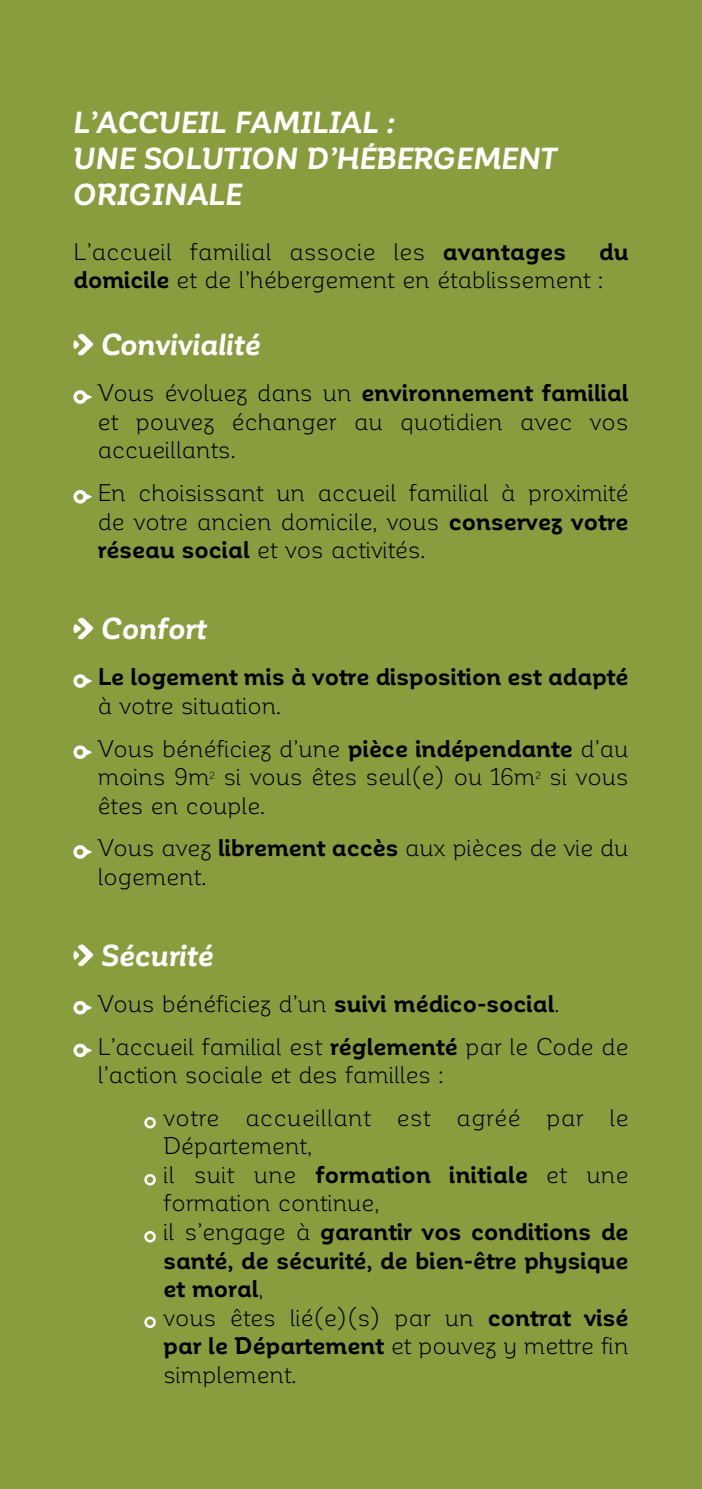
<style>
.page{position:relative;width:702px;height:1489px;background:#fff}
.page>*{position:absolute;margin:0;border:0;box-sizing:border-box;transform-origin:0 0}
.t1{font:italic 700 30px/36px "Corporative Alt";letter-spacing:.01em;color:#fff}
.t2{font:23.75px/28.5px "Corporative Alt";color:#000}
.t3{font:700 23.75px/28.5px "Corporative Alt";color:#000}
.t4{font:23.75px/42.8px "Corporative Alt";letter-spacing:.02em;color:#000}
.t5{font:10.25px "Corporative Alt";color:#000}
.s1{font-weight:700}
.s2{font-weight:400}
</style>
<div class="page">
<div style="left:0;top:0;width:702px;height:1488px;background:#899d3f"></div>
<svg style="left:73px;top:333px;width:20px;height:22px"></svg>
<svg style="left:73px;top:390px;width:19px;height:14px"></svg>
<svg style="left:73px;top:490px;width:19px;height:13px"></svg>
<svg style="left:73px;top:617px;width:20px;height:22px"></svg>
<svg style="left:73px;top:674px;width:19px;height:13px"></svg>
<svg style="left:73px;top:745px;width:19px;height:14px"></svg>
<svg style="left:73px;top:845px;width:19px;height:13px"></svg>
<svg style="left:73px;top:944px;width:20px;height:22px"></svg>
<svg style="left:73px;top:1001px;width:19px;height:13px"></svg>
<svg style="left:73px;top:1043px;width:19px;height:14px"></svg>
<div style="left:144px;top:1116px;width:12px;height:12px;border:2px solid #fff;border-radius:50%"></div>
<div style="left:144px;top:1173px;width:12px;height:12px;border:2px solid #fff;border-radius:50%"></div>
<div style="left:144px;top:1230px;width:12px;height:12px;border:2px solid #fff;border-radius:50%"></div>
<div style="left:144px;top:1316px;width:12px;height:11px;border:2px solid #fff;border-radius:50%"></div>
<p class="t1" style="left:74px;top:105px;width:484px">L’ACCUEIL FAMILIAL :<br>UNE SOLUTION D’HÉBERGEMENT<br>ORIGINALE</p>
<p class="t2" style="left:73px;top:237px;width:494px">L’accueil familial associe les <span class="s1">avantages</span></p>
<p class="t2" style="left:73px;top:237px;width:556px;text-indent:525px"><span class="s1">du domicile</span> et de l’hébergement en établissement :</p>
<p class="t1" style="left:102px;top:327px;width:160px">Convivialité</p>
<p class="t2" style="left:98px;top:379px;width:532px;text-align:justify">Vous évoluez dans un <span class="s1">environnement familial </span>et pouvez échanger au quotidien avec vos accueillants.</p>
<p class="t2" style="left:98px;top:478px;width:532px;text-align:justify">En choisissant un accueil familial à proximité de votre ancien domicile, vous <span class="s1">conservez votre réseau social</span> et vos activités.</p>
<p class="t1" style="left:102px;top:611px;width:106px">Confort</p>
<p class="t3" style="left:98px;top:663px;width:532px">Le logement mis à votre disposition est adapté</p>
<p class="t2" style="left:98px;top:684px;width:532px;line-height:42.8px">à votre situation.<br>Vous bénéficiez d’une <span class="s1">pièce indépendante</span> d’au</p>
<p class="t2" style="left:98px;top:762px;width:113px">moins 9m</p>
<p class="t5" style="left:209px;top:770px;width:7px">2</p>
<p class="t2" style="left:224px;top:762px;width:313px">si vous êtes seul(e) ou 16m</p>
<p class="t5" style="left:535px;top:770px;width:7px">2</p>
<p class="t2" style="left:549px;top:762px;width:80px">si vous</p>
<p class="t2" style="left:98px;top:784px;width:532px;line-height:42.8px">êtes en couple.<br>Vous avez <span class="s1">librement accès</span> aux pièces de vie du</p>
<p class="t2" style="left:98px;top:862px;width:110px">logement.</p>
<p class="t1" style="left:102px;top:937px;width:113px">Sécurité</p>
<p class="t2" style="left:98px;top:982px;width:532px;line-height:42.8px">Vous bénéficiez d’un <span class="s1">suivi médico-social</span>.<br>L’accueil familial est <span class="s1">réglementé</span> par le Code de</p>
<p class="t4" style="left:163px;top:1053px;width:466px;text-indent:-66px">l’action sociale et des familles :<br>votre accueillant est agréé par le</p>
<p class="t3" style="left:163px;top:1132px;width:466px"><span class="s2">Département,<br>il suit une</span> formation initiale <span class="s2">et une formation continue,<br>il s’engage à</span> garantir vos conditions de santé, de sécurité, de bien-être physique et moral<span class="s2">,<br>vous êtes lié(e)(s) par un</span> contrat visé par le Département <span class="s2">et pouvez y mettre fin simplement.</span></p>
</div>
